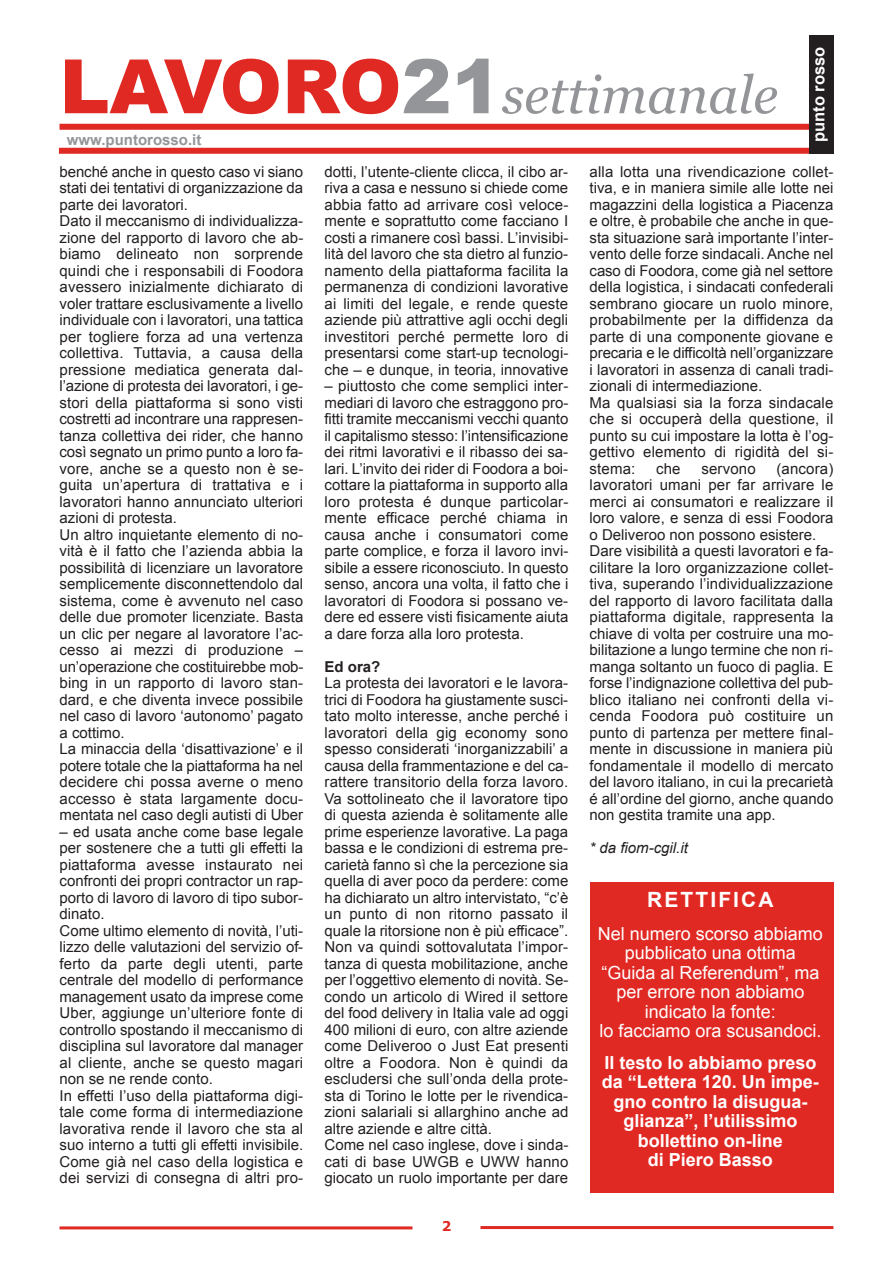
<style>
.page{position:relative;width:893px;height:1263px;background:#fff}
.page>*{position:absolute;margin:0;border:0;box-sizing:border-box;transform-origin:0 0}
.t1{font:italic 52.5px "Georgia";color:#939598}
.t2{font:700 21px "Arial";letter-spacing:.1em;color:#fff}
.t3{font:18px/19.5px "Arial";color:#fff;text-align:center}
.t4{font:700 18px/19.5px "Arial";color:#fff;text-align:center}
.t5{font:700 16.5px "Arial";color:#fff}
.t6{font:15px/16.5px "Arial";color:#231f20}
.t7{font:700 15px "Arial";color:#939598}
.t8{font:italic 15px "Arial";color:#231f20}
.t9{font:700 15px "Arial";color:#231f20}
.t10{font:700 13.5px "Verdana";color:#e12924}
.s1{font-family:"Arial";font-weight:900;font-style:normal;font-size:75px;color:#e12924}
.s2{font-family:"Arial";font-weight:900;font-style:normal;font-size:75px}
.s3{color:#fff}
</style>
<div class="page">
<hr style="left:60px;top:1226px;width:352px;height:3px;background:#e12924">
<hr style="left:480px;top:1226px;width:353px;height:3px;background:#e12924">
<div style="left:60px;top:124px;width:771px;height:6px;background:#e12924"></div>
<div style="left:59px;top:148px;width:774px;height:6px;background:#e12924"></div>
<div style="left:809px;top:35px;width:24px;height:119px;background:#231f20"></div>
<div style="left:590px;top:882px;width:243px;height:310px;background:#e12924"></div>
<h1 class="t1" style="left:60px;top:65px;width:720px"><span class="s1">LAVORO</span><span class="s2">21</span>settimanale</h1>
<p class="t7" style="left:67px;top:131px;width:136px">www.puntorosso.it</p>
<p class="t5" style="left:809px;top:142px;width:97px;rotate:-90deg">punto rosso</p>
<p class="t6" style="left:60px;top:163px;width:245px">benché anche in questo caso vi siano stati dei tentativi di organizzazione da parte dei lavoratori.<br>dato il meccanismo di individualizza&shy;zione del rapporto di lavoro che ab&shy;biamo delineato non sorprende quindi che i responsabili di Foodora avessero inizialmente dichiarato di voler trattare esclusivamente a livello individuale con i lavoratori, una tattica per togliere forza ad una vertenza collettiva. tuttavia, a causa della pressione mediatica generata dal&shy;l’azione di protesta dei lavoratori, i ge&shy;stori della piattaforma si sono visti costretti ad incontrare una rappresen&shy;tanza collettiva dei rider, che hanno così segnato un primo punto a loro fa&shy;vore, anche se a questo non è se&shy;guita un’apertura di trattativa e i lavoratori hanno annunciato ulteriori azioni di protesta.<br>un altro inquietante elemento di no&shy;vità è il fatto che l’azienda abbia la possibilità di licenziare un lavoratore semplicemente disconnettendolo dal sistema, come è avvenuto nel caso delle due promoter licenziate. basta un clic per negare al lavoratore l’ac&shy;cesso ai mezzi di produzione – un’operazione che costituirebbe mob&shy;bing in un rapporto di lavoro stan&shy;dard, e che diventa invece possibile nel caso di lavoro ‘autonomo’ pagato a cottimo.<br>La minaccia della ‘disattivazione’ e il potere totale che la piattaforma ha nel decidere chi possa averne o meno accesso è stata largamente docu&shy;mentata nel caso degli autisti di uber</p>
<p class="t6" style="left:60px;top:823px;width:245px">– ed usata anche come base legale per sostenere che a tutti gli effetti la piattaforma avesse instaurato nei confronti dei propri contractor un rap&shy;porto di lavoro di lavoro di tipo subor&shy;dinato.<br>come ultimo elemento di novità, l’uti&shy;lizzo delle valutazioni del servizio of&shy;ferto da parte degli utenti, parte centrale del modello di performance management usato da imprese come uber, aggiunge un’ulteriore fonte di controllo spostando il meccanismo di disciplina sul lavoratore dal manager al cliente, anche se questo magari non se ne rende conto.<br>in effetti l’uso della piattaforma digi&shy;tale come forma di intermediazione lavorativa rende il lavoro che sta al suo interno a tutti gli effetti invisibile. come già nel caso della logistica e dei servizi di consegna di altri pro-</p>
<p class="t6" style="left:325px;top:163px;width:245px;text-align:justify">dotti, l’utente-cliente clicca, il cibo ar&shy;riva a casa e nessuno si chiede come abbia fatto ad arrivare così veloce&shy;mente e soprattutto come facciano i costi a rimanere così bassi. L’invisibi&shy;lità del lavoro che sta dietro al funzio&shy;namento della piattaforma facilita la permanenza di condizioni lavorative ai limiti del legale, e rende queste aziende più attrattive agli occhi degli investitori perché permette loro di presentarsi come start-up tecnologi&shy;che – e dunque, in teoria, innovative</p>
<p class="t6" style="left:325px;top:378px;width:245px;text-align:justify">– piuttosto che come semplici inter&shy;mediari di lavoro che estraggono pro&shy;fitti tramite meccanismi vecchi quanto il capitalismo stesso: l’intensificazione dei ritmi lavorativi e il ribasso dei sa&shy;lari. L’invito dei rider di Foodora a boi&shy;cottare la piattaforma in supporto alla loro protesta é dunque particolar&shy;mente efficace perché chiama in causa anche i consumatori come parte complice, e forza il lavoro invi&shy;sibile a essere riconosciuto. in questo senso, ancora una volta, il fatto che i lavoratori di Foodora si possano ve&shy;dere ed essere visti fisicamente aiuta a dare forza alla loro protesta.</p>
<p class="t9" style="left:325px;top:658px;width:57px">ed ora?</p>
<p class="t6" style="left:325px;top:675px;width:245px">La protesta dei lavoratori e le lavora&shy;trici di Foodora ha giustamente susci&shy;tato molto interesse, anche perché i lavoratori della gig economy sono spesso considerati ‘inorganizzabili’ a causa della frammentazione e del ca&shy;rattere transitorio della forza lavoro. va sottolineato che il lavoratore tipo di questa azienda è solitamente alle prime esperienze lavorative. La paga bassa e le condizioni di estrema pre&shy;carietà fanno sì che la percezione sia quella di aver poco da perdere: come ha dichiarato un altro intervistato, “c’è un punto di non ritorno passato il quale la ritorsione non è più efficace”. non va quindi sottovalutata l’impor&shy;tanza di questa mobilitazione, anche per l’oggettivo elemento di novità. se&shy;condo un articolo di Wired il settore del food delivery in italia vale ad oggi 400 milioni di euro, con altre aziende come deliveroo o Just eat presenti oltre a Foodora. non è quindi da escludersi che sull’onda della prote&shy;sta di torino le lotte per le rivendica&shy;zioni salariali si allarghino anche ad altre aziende e altre città.<br>come nel caso inglese, dove i sinda&shy;cati di base uWgb e uWW hanno giocato un ruolo importante per dare</p>
<p class="t10" style="left:442px;top:1217px;width:13px">2<span class="s3">3</span></p>
<p class="t6" style="left:590px;top:163px;width:245px">alla lotta una rivendicazione collet&shy;tiva, e in maniera simile alle lotte nei magazzini della logistica a piacenza e oltre, è probabile che anche in que&shy;sta situazione sarà importante l’inter&shy;vento delle forze sindacali. anche nel caso di Foodora, come già nel settore della logistica, i sindacati confederali sembrano giocare un ruolo minore, probabilmente per la diffidenza da parte di una componente giovane e precaria e le difficoltà nell’organizzare i lavoratori in assenza di canali tradi&shy;zionali di intermediazione.<br>ma qualsiasi sia la forza sindacale che si occuperà della questione, il punto su cui impostare la lotta è l’og&shy;gettivo elemento di rigidità del si&shy;stema:</p>
<p class="t6" style="left:590px;top:460px;width:245px;text-indent:187px">(ancora) lavoratori umani per far arrivare le merci ai consumatori e realizzare il loro valore, e senza di essi Foodora o deliveroo non possono esistere. dare visibilità a questi lavoratori e fa&shy;cilitare la loro organizzazione collet&shy;tiva, superando l’individualizzazione del rapporto di lavoro facilitata dalla piattaforma digitale, rappresenta la chiave di volta per costruire una mo&shy;bilitazione a lungo termine che non ri&shy;manga soltanto un fuoco di paglia. e forse l’indignazione collettiva del pub&shy;blico italiano nei confronti della vi&shy;cenda Foodora può costituire un punto di partenza per mettere final&shy;mente in discussione in maniera più fondamentale il modello di mercato del lavoro italiano, in cui la precarietà é all’ordine del giorno, anche quando non gestita tramite una app.</p>
<p class="t8" style="left:590px;top:840px;width:100px">* da fiom-cgil.it</p>
<p class="t6" style="left:656px;top:460px;width:26px">che</p>
<p class="t6" style="left:701px;top:460px;width:56px">servono</p>
<h2 class="t2" style="left:647px;top:888px;width:128px">rettifica</h2>
<p class="t3" style="left:598px;top:924px;width:227px">nel numero scorso abbiamo pubblicato una ottima “guida al referendum”, ma per errore non abbiamo indicato la fonte:<br>lo facciamo ora scusandoci.</p>
<p class="t4" style="left:602px;top:1053px;width:218px">il testo lo abbiamo preso da “lettera 120. un impe&shy;gno contro la disugua&shy;glianza”, l’utilissimo bollettino on-line<br>di piero Basso</p>
</div>
